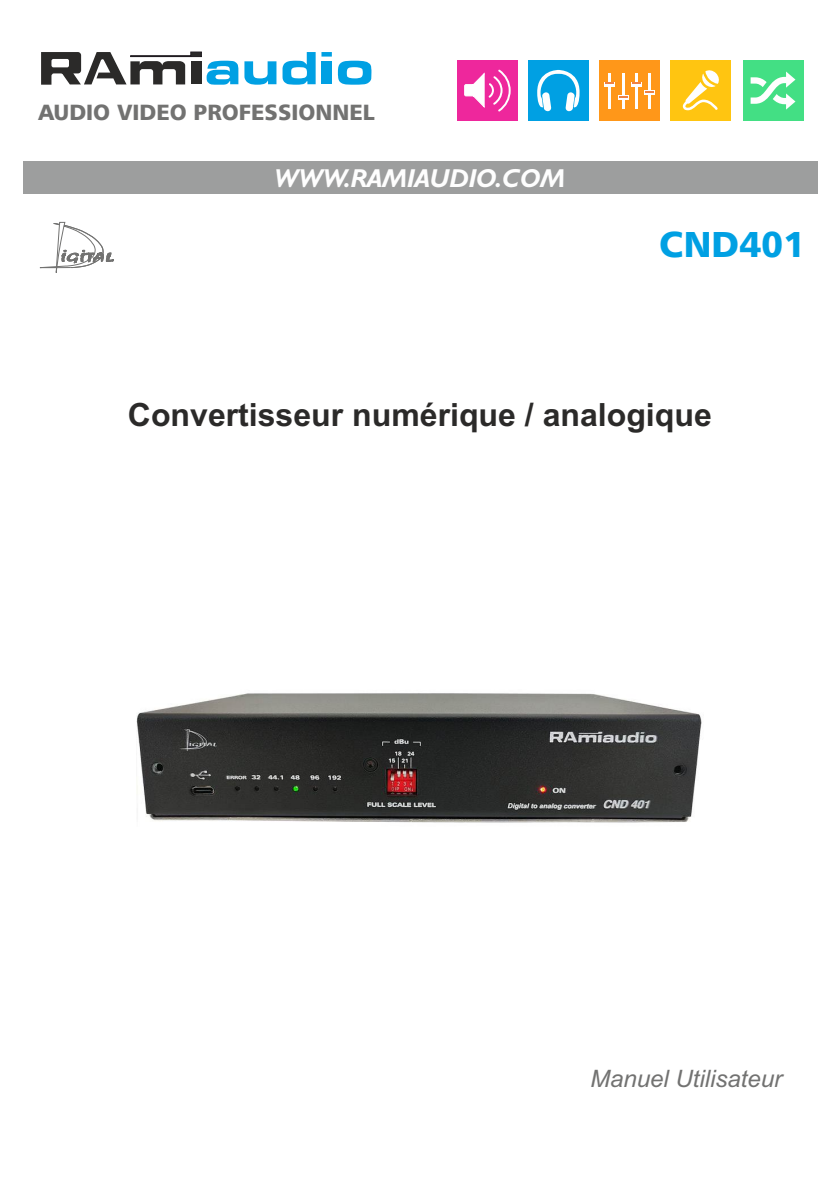
<style>
.page{position:relative;width:840px;height:1191px;background:#fff}
.page>*{position:absolute;margin:0;border:0;box-sizing:border-box;transform-origin:0 0}
.t1{font:36px "Humanist 777 BT Black B";color:#00a0e3}
.t2{font:700 32px "Arial";color:#2b2a29}
.t3{font:italic 700 26px "Humanist 521 BT";color:#fefefe}
.t4{font:italic 24px "Arial";color:#727271}
.t5{font:22px "Humanist 777 BT Black B";color:#727271}
</style>
<div class="page">
<svg style="left:39px;top:221px;width:75px;height:52px"></svg>
<div style="left:528px;top:60px;width:60px;height:61px;background:#00a0e3"></div>
<div style="left:457px;top:60px;width:60px;height:61px;background:#ee279c"></div>
<div style="left:599px;top:60px;width:60px;height:61px;background:#ff9719"></div>
<div style="left:742px;top:60px;width:60px;height:61px;background:#43df84"></div>
<div style="left:670px;top:60px;width:60px;height:61px;background:#ffc511"></div>
<div style="left:23px;top:162px;width:793px;height:32px;background:#9d9e9e"></div>
<svg style="left:464px;top:69px;width:47px;height:43px"></svg>
<svg style="left:537px;top:70px;width:42px;height:41px"></svg>
<svg style="left:750px;top:71px;width:45px;height:39px"></svg>
<svg style="left:682px;top:70px;width:37px;height:40px"></svg>
<hr style="left:608px;top:73px;width:3px;height:35px;background:#fefefe">
<hr style="left:621px;top:73px;width:3px;height:35px;background:#fefefe">
<hr style="left:634px;top:73px;width:3px;height:35px;background:#fefefe">
<hr style="left:647px;top:73px;width:3px;height:35px;background:#fefefe">
<svg style="left:604px;top:82px;width:10px;height:4px"></svg>
<svg style="left:618px;top:95px;width:10px;height:5px"></svg>
<svg style="left:631px;top:82px;width:10px;height:4px"></svg>
<svg style="left:644px;top:91px;width:10px;height:4px"></svg>
<svg style="left:644px;top:91px;width:9px;height:2px"></svg>
<svg style="left:321px;top:52px;width:10px;height:5px"></svg>
<div style="left:321px;top:61px;width:10px;height:23px;background:#00a0e3"></div>
<svg style="left:338px;top:61px;width:33px;height:24px"></svg>
<svg style="left:282px;top:52px;width:33px;height:33px"></svg>
<svg style="left:244px;top:61px;width:32px;height:24px"></svg>
<svg style="left:41px;top:51px;width:197px;height:34px"></svg>
<img style="left:136px;top:693px;width:566px;height:130px">
<p class="t5" style="left:38px;top:104px;width:338px">AUDIO VIDEO PROFESSIONNEL</p>
<p class="t3" style="left:274px;top:168px;width:292px">WWW.RAMIAUDIO.COM</p>
<p class="t1" style="left:659px;top:230px;width:148px">CND401</p>
<p class="t2" style="left:128px;top:402px;width:585px">Convertisseur numérique / analogique</p>
<p class="t4" style="left:589px;top:1069px;width:194px">Manuel Utilisateur</p>
</div>
